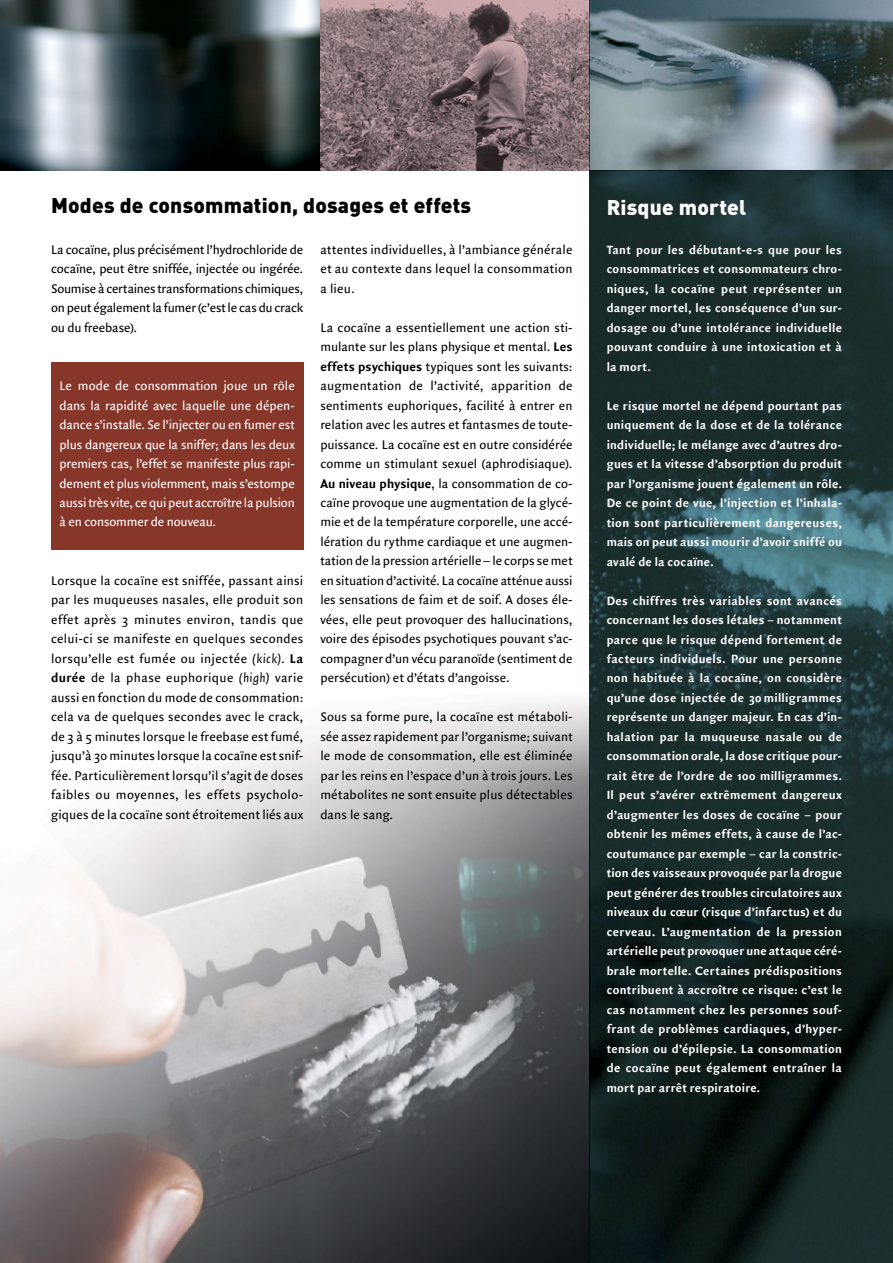
<style>
.page{position:relative;width:893px;height:1263px;background:#fff}
.page>*{position:absolute;margin:0;border:0;box-sizing:border-box;transform-origin:0 0}
.t1{font:900 21px "DIN";letter-spacing:.01em;color:#000}
.t2{font:900 21px "DIN";letter-spacing:.01em;color:#fff}
.t3{font:13.5px/19.5px "Quadraat Sans";letter-spacing:.01em;color:#000;text-align:justify}
.t4{font:13.5px/19.5px "Quadraat Sans";letter-spacing:-.01em;color:#fff;text-align:justify}
.t5{font:700 12.75px/19.5px "Quadraat Sans";letter-spacing:.025em;color:#fff;text-align:justify}
.s1{font-weight:700}
.s2{font-style:italic}
</style>
<div class="page">
<img style="left:0;top:0;width:320px;height:170px">
<svg style="left:320px;top:0;width:270px;height:170px;background:#836e72"></svg>
<svg style="left:590px;top:0;width:303px;height:170px;background:#6e7e85"></svg>
<img style="left:0;top:688px;width:590px;height:575px">
<img style="left:590px;top:170px;width:303px;height:1093px">
<div style="left:51px;top:362px;width:252px;height:188px;background:#87372a"></div>
<h1 class="t1" style="left:51px;top:191px;width:422px">Modes de consommation, dosages et effets</h1>
<p class="t3" style="left:320px;top:240px;width:254px">attentes individuelles, à l’ambiance générale et au contexte dans lequel la consommation a lieu.</p>
<p class="t3" style="left:320px;top:318px;width:254px">La cocaïne a essentiellement une action sti&shy;mulante sur les plans physique et mental. <span class="s1">Les effets psychiques</span> typiques sont les suivants: augmentation de l’activité, apparition de sentiments euphoriques, facilité à entrer en relation avec les autres et fantasmes de toute&shy;puissance. La cocaïne est en outre considérée comme un stimulant sexuel (aphrodisiaque).<br><span class="s1">Au niveau physique</span>, la consommation de co&shy;caïne provoque une augmentation de la glycé&shy;mie et de la température corporelle, une accé&shy;lération du rythme cardiaque et une augmen&shy;tation de la pression artérielle – le corps se met en situation d’activité. La cocaïne atténue aussi les sensations de faim et de soif. A doses éle&shy;vées, elle peut provoquer des hallucinations, voire des épisodes psychotiques pouvant s’ac&shy;compagner d’un vécu paranoïde (sentiment de persécution) et d’états d’angoisse.</p>
<p class="t3" style="left:320px;top:708px;width:254px">Sous sa forme pure, la cocaïne est métaboli&shy;sée assez rapidement par l’organisme; suivant le mode de consommation, elle est éliminée par les reins en l’espace d’un à trois jours. Les métabolites ne sont ensuite plus détectables dans le sang.</p>
<p class="t3" style="left:51px;top:240px;width:254px">La cocaïne, plus précisément l’hydrochloride de cocaïne, peut être sniffée, injectée ou ingérée.<br>Soumise à certaines transformations chimiques, on peut également la fumer (c’est le cas du crack ou du freebase).</p>
<p class="t4" style="left:60px;top:376px;width:237px">Le mode de consommation joue un rôle dans la rapidité avec laquelle une dépen&shy;dance s’installe. Se l’injecter ou en fumer est plus dangereux que la sniffer; dans les deux premiers cas, l’effet se manifeste plus rapi&shy;dement et plus violemment, mais s’estompe aussi très vite, ce qui peut accroître la pulsion à en consommer de nouveau.</p>
<p class="t3" style="left:51px;top:571px;width:254px">Lorsque la cocaïne est sniffée, passant ainsi par les muqueuses nasales, elle produit son effet après 3 minutes environ, tandis que celui-ci se manifeste en quelques secondes lorsqu’elle est fumée ou injectée <span class="s2">(kick)</span>. <span class="s1">La durée</span> de la phase euphorique <span class="s2">(high)</span> varie aussi en fonction du mode de consommation: cela va de quelques secondes avec le crack, de 3 à 5 minutes lorsque le freebase est fumé, jusqu’à 30 minutes lorsque la cocaïne est snif&shy;fée. Particulièrement lorsqu’il s’agit de doses faibles ou moyennes, les effets psycholo&shy;giques de la cocaïne sont étroitement liés aux</p>
<h1 class="t2" style="left:607px;top:193px;width:141px">Risque mortel</h1>
<p class="t5" style="left:607px;top:240px;width:237px">Tant pour les débutant-e-s que pour les consommatrices et consommateurs chro&shy;niques, la cocaïne peut représenter un danger mortel, les conséquence d’un sur&shy;dosage ou d’une intolérance individuelle pouvant conduire à une intoxication et à la mort.</p>
<p class="t5" style="left:607px;top:396px;width:237px">Le risque mortel ne dépend pourtant pas uniquement de la dose et de la tolérance individuelle; le mélange avec d’autres dro&shy;gues et la vitesse d’absorption du produit par l’organisme jouent également un rôle.<br>De ce point de vue, l’injection et l’inhala&shy;tion sont particulièrement dangereuses, mais on peut aussi mourir d’avoir sniffé ou avalé de la cocaïne.</p>
<p class="t5" style="left:607px;top:591px;width:237px">Des chiffres très variables sont avancés concernant les doses létales – notamment parce que le risque dépend fortement de facteurs individuels. Pour une personne non habituée à la cocaïne, on considère qu’une dose injectée de 30 milligrammes représente un danger majeur. En cas d’in&shy;halation par la muqueuse nasale ou de consommation orale, la dose critique pour&shy;rait être de l’ordre de 100 milligrammes.<br>Il peut s’avérer extrêmement dangereux d’augmenter les doses de cocaïne – pour obtenir les mêmes effets, à cause de l’ac&shy;coutumance par exemple – car la constric&shy;tion des vaisseaux provoquée par la drogue peut générer des troubles circulatoires aux niveaux du cœur (risque d’infarctus) et du cerveau. L’augmentation de la pression artérielle peut provoquer une attaque céré&shy;brale mortelle. Certaines prédispositions contribuent à accroître ce risque: c’est le cas notamment chez les personnes souf&shy;frant de problèmes cardiaques, d’hyper&shy;tension ou d’épilepsie. La consommation de cocaïne peut également entraîner la mort par arrêt respiratoire.</p>
</div>
